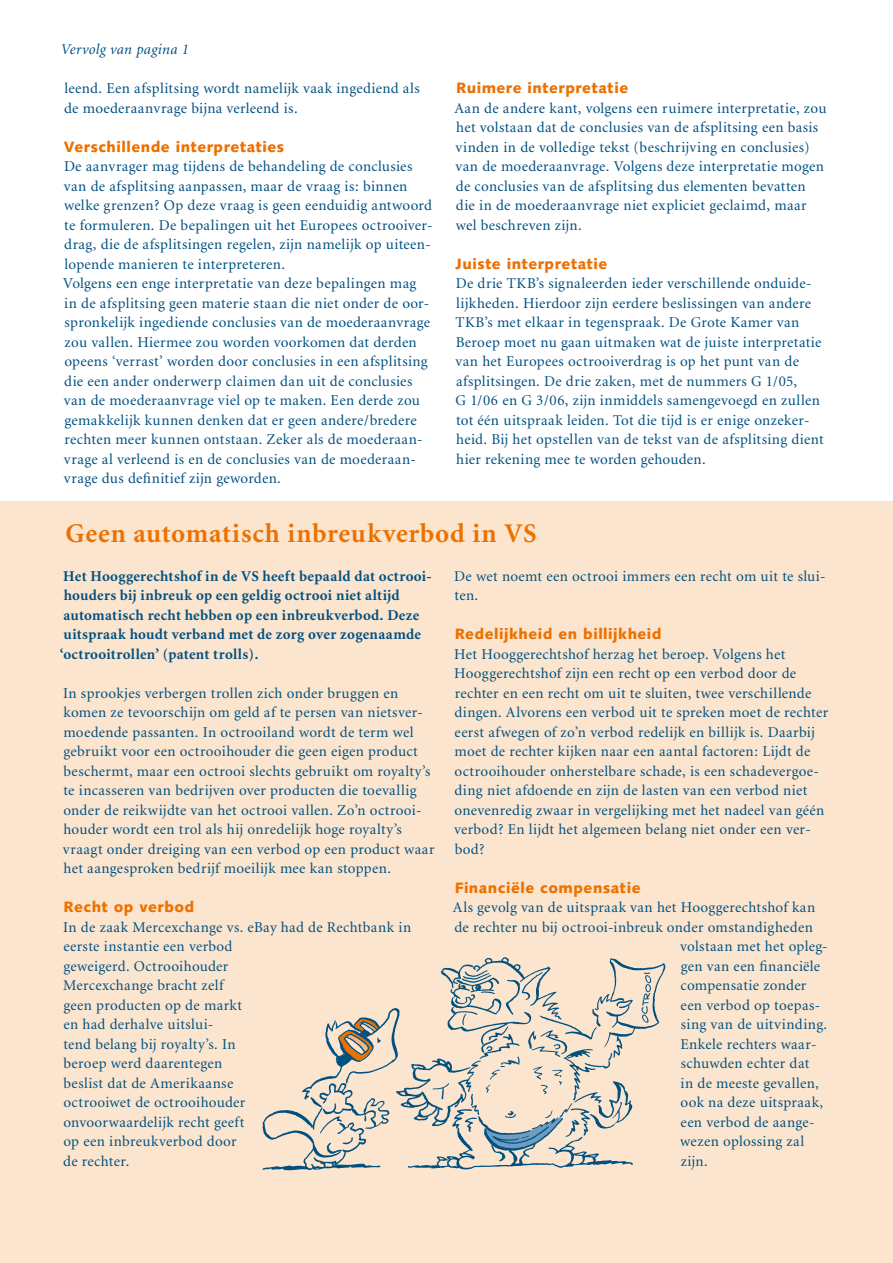
<style>
.page{position:relative;width:893px;height:1263px;background:#fff}
.page>*{position:absolute;margin:0;border:0;box-sizing:border-box;transform-origin:0 0}
.t1{font:700 27px "Minion";letter-spacing:.03em;color:#ed7100}
.t2{font:15px/19.5px "Minion";letter-spacing:.025em;color:#005080}
.t3{font:700 15px/19.5px "Minion";letter-spacing:.02em;color:#005080}
.t4{font:900 15px "Syntax";letter-spacing:.035em;color:#ed7100}
.t5{font:italic 15px "Minion";letter-spacing:.02em;color:#005080}
</style>
<div class="page">
<div style="left:0;top:502px;width:893px;height:761px;background:#fce5ce"></div>
<svg style="left:262px;top:957px;width:403px;height:213px"></svg>
<p class="t5" style="left:61px;top:42px;width:130px">Vervolg van pagina 1</p>
<p class="t2" style="left:64px;top:79px;width:357px">leend. Een afsplitsing wordt namelijk vaak ingediend als de moederaanvrage bijna verleend is.</p>
<p class="t4" style="left:64px;top:137px;width:222px">Verschillende interpretaties</p>
<p class="t2" style="left:63px;top:157px;width:371px">De aanvrager mag tijdens de behandeling de conclusies van de afsplitsing aanpassen, maar de vraag is: binnen welke grenzen? Op deze vraag is geen eenduidig antwoord te formuleren. De bepalingen uit het Europees octrooiver&shy;drag, die de afsplitsingen regelen, zijn namelijk op uiteen&shy;lopende manieren te interpreteren.<br>Volgens een enge interpretatie van deze bepalingen mag in de afsplitsing geen materie staan die niet onder de oor&shy;spronkelijk ingediende conclusies van de moederaanvrage zou vallen. Hiermee zou worden voorkomen dat derden opeens ‘verrast’ worden door conclusies in een afsplitsing die een ander onderwerp claimen dan uit de conclusies van de moederaanvrage viel op te maken. Een derde zou gemakkelijk kunnen denken dat er geen andere/bredere rechten meer kunnen ontstaan. Zeker als de moederaan&shy;vrage al verleend is en de conclusies van de moederaan&shy;vrage dus definitief zijn geworden.</p>
<p class="t4" style="left:456px;top:79px;width:174px">Ruimere interpretatie</p>
<p class="t2" style="left:454px;top:99px;width:373px">Aan de andere kant, volgens een ruimere interpretatie, zou het volstaan dat de conclusies van de afsplitsing een basis vinden in de volledige tekst (beschrijving en conclusies) van de moederaanvrage. Volgens deze interpretatie mogen de conclusies van de afsplitsing dus elementen bevatten die in de moederaanvrage niet expliciet geclaimd, maar wel beschreven zijn.</p>
<p class="t4" style="left:456px;top:254px;width:153px">Juiste interpretatie</p>
<p class="t2" style="left:455px;top:274px;width:370px">De drie TKB’s signaleerden ieder verschillende onduide&shy;lijkheden. Hierdoor zijn eerdere beslissingen van andere TKB’s met elkaar in tegenspraak. De Grote Kamer van Beroep moet nu gaan uitmaken wat de juiste interpretatie van het Europees octrooiverdrag is op het punt van de afsplitsingen. De drie zaken, met de nummers G 1/05,<br>G 1/06 en G 3/06, zijn inmiddels samengevoegd en zullen tot één uitspraak leiden. Tot die tijd is er enige onzeker&shy;heid. Bij het opstellen van de tekst van de afsplitsing dient hier rekening mee te worden gehouden.</p>
<h1 class="t1" style="left:66px;top:519px;width:472px">Geen automatisch inbreukverbod in VS</h1>
<p class="t3" style="left:60px;top:566px;width:374px">Het Hooggerechtshof in de VS heeft bepaald dat octrooi&shy;houders bij inbreuk op een geldig octrooi niet altijd automatisch recht hebben op een inbreukverbod. Deze uitspraak houdt verband met de zorg over zogenaamde ‘octrooitrollen’ (patent trolls).</p>
<p class="t2" style="left:63px;top:684px;width:373px">In sprookjes verbergen trollen zich onder bruggen en komen ze tevoorschijn om geld af te persen van nietsver&shy;moedende passanten. In octrooiland wordt de term wel gebruikt voor een octrooihouder die geen eigen product beschermt, maar een octrooi slechts gebruikt om royalty’s te incasseren van bedrijven over producten die toevallig onder de reikwijdte van het octrooi vallen. Zo’n octrooi&shy;houder wordt een trol als hij onredelijk hoge royalty’s vraagt onder dreiging van een verbod op een product waar het aangesproken bedrijf moeilijk mee kan stoppen.</p>
<p class="t4" style="left:63px;top:898px;width:132px">Recht op verbod</p>
<p class="t2" style="left:63px;top:918px;width:350px">In de zaak Mercexchange vs. eBay had de Rechtbank in eerste instantie een verbod<br>geweigerd. Octrooihouder<br>Mercexchange bracht zelf<br>geen producten op de markt<br>en had derhalve uitslui-<br>tend belang bij royalty’s. In<br>beroep werd daarentegen<br>beslist dat de Amerikaanse<br>octrooiwet de octrooihouder<br>onvoorwaardelijk recht geeft<br>op een inbreukverbod door<br>de rechter.</p>
<p class="t2" style="left:454px;top:567px;width:373px">De wet noemt een octrooi immers een recht om uit te slui&shy;ten.</p>
<p class="t4" style="left:455px;top:625px;width:208px">Redelijkheid en billijkheid</p>
<p class="t2" style="left:454px;top:645px;width:376px">Het Hooggerechtshof herzag het beroep. Volgens het Hooggerechtshof zijn een recht op een verbod door de rechter en een recht om uit te sluiten, twee verschillende dingen. Alvorens een verbod uit te spreken moet de rechter eerst afwegen of zo’n verbod redelijk en billijk is. Daarbij moet de rechter kijken naar een aantal factoren: Lijdt de octrooihouder onherstelbare schade, is een schadevergoe&shy;ding niet afdoende en zijn de lasten van een verbod niet onevenredig zwaar in vergelijking met het nadeel van géén verbod? En lijdt het algemeen belang niet onder een ver&shy;bod?</p>
<p class="t4" style="left:455px;top:878px;width:187px">Financiële compensatie</p>
<p class="t2" style="left:453px;top:898px;width:364px">Als gevolg van de uitspraak van het Hooggerechtshof kan</p>
<p class="t2" style="left:454px;top:918px;width:360px">de rechter nu bij octrooi-inbreuk onder omstandigheden</p>
<p class="t2" style="left:680px;top:937px;width:149px">volstaan met het opleg-</p>
<p class="t2" style="left:681px;top:957px;width:141px">gen van een financiële</p>
<p class="t2" style="left:680px;top:976px;width:128px">compensatie zonder</p>
<p class="t2" style="left:681px;top:996px;width:141px">een verbod op toepas-</p>
<p class="t2" style="left:681px;top:1015px;width:148px">sing van de uitvinding.</p>
<p class="t2" style="left:680px;top:1035px;width:138px">Enkele rechters waar-</p>
<p class="t2" style="left:681px;top:1054px;width:130px">schuwden echter dat</p>
<p class="t2" style="left:680px;top:1074px;width:140px">in de meeste gevallen,</p>
<p class="t2" style="left:681px;top:1093px;width:144px">ook na deze uitspraak,</p>
<p class="t2" style="left:681px;top:1113px;width:136px">een verbod de aange-</p>
<p class="t2" style="left:680px;top:1132px;width:126px">wezen oplossing zal</p>
<p class="t2" style="left:681px;top:1152px;width:28px">zijn.</p>
</div>
